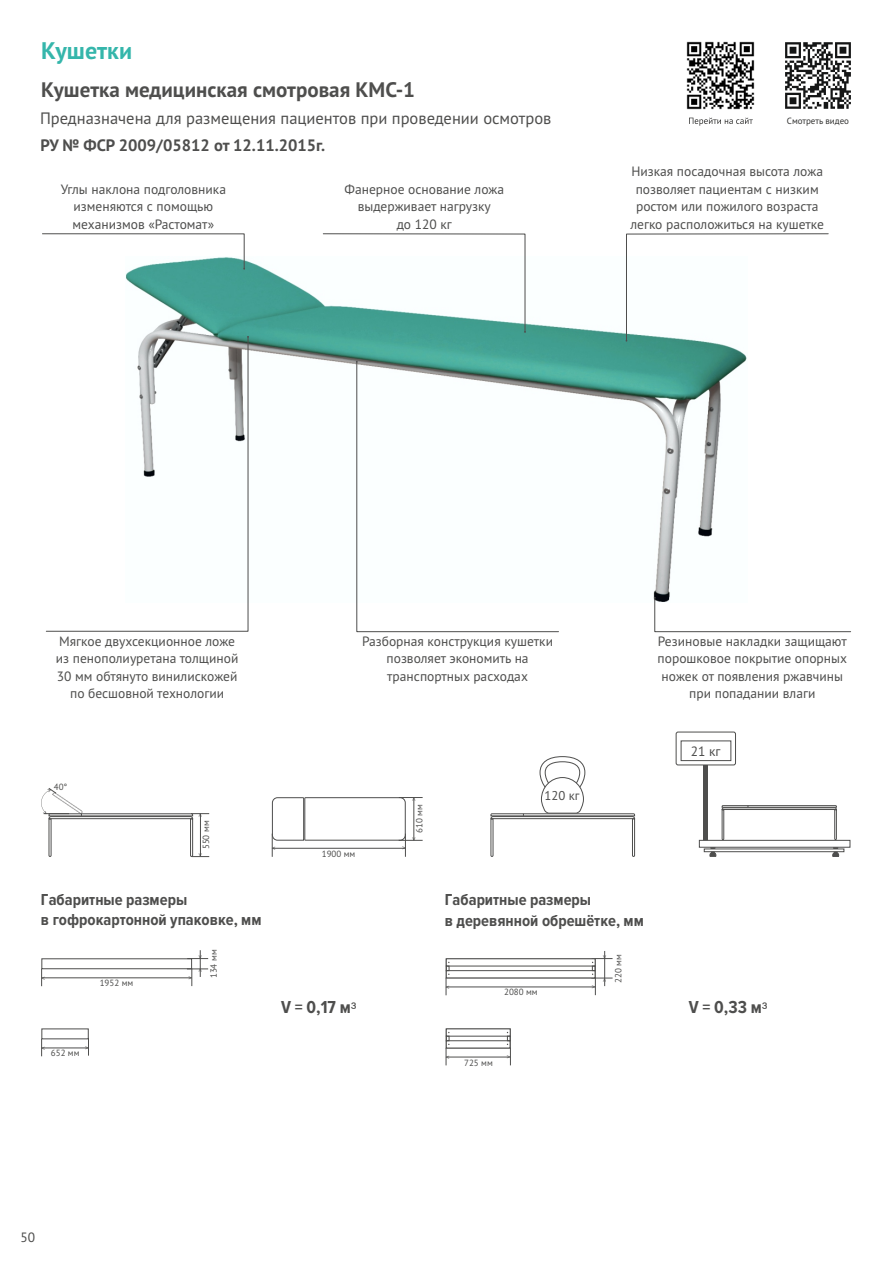
<style>
.page{position:relative;width:893px;height:1263px;background:#fff}
.page>*{position:absolute;margin:0;border:0;box-sizing:border-box;transform-origin:0 0}
.t1{font:700 24px "PT Sans";color:#35b6ab}
.t2{font:700 21px "PT Sans";color:#4e4e4d}
.t3{font:700 18px "Proxima Nova Cond";color:#4e4e4d}
.t4{font:700 16.5px/20.1px "Proxima Nova Cond";color:#4e4e4d}
.t5{font:16.5px "PT Sans";color:#4e4e4d}
.t6{font:700 16.5px "PT Sans";color:#4e4e4d}
.t7{font:13.5px/17.4px "PT Sans";color:#4e4e4d;text-align:center}
.t8{font:12.75px "PT Sans";color:#4e4e4d}
.t9{font:9px "PT Sans";color:#4e4e4d}
.t10{font:9px "PT Sans";color:#313130}
.t11{font:6.15px "Arial";color:#4e4e4d}
.s1{font-family:"Arial";font-weight:400}
</style>
<div class="page">
<img style="left:125px;top:260px;width:622px;height:342px">
<svg style="left:689px;top:118px;width:64px;height:8px"></svg>
<svg style="left:46px;top:336px;width:202px;height:296px"></svg>
<svg style="left:356px;top:361px;width:203px;height:271px"></svg>
<svg style="left:42px;top:233px;width:203px;height:37px"></svg>
<svg style="left:323px;top:233px;width:203px;height:100px"></svg>
<svg style="left:654px;top:597px;width:197px;height:35px"></svg>
<img style="left:686px;top:41px;width:69px;height:69px">
<img style="left:785px;top:42px;width:66px;height:67px">
<svg style="left:626px;top:233px;width:203px;height:109px"></svg>
<svg style="left:704px;top:848px;width:140px;height:4px"></svg>
<hr style="left:704px;top:765px;width:4px;height:80px;background:#4e4e4d">
<div style="left:699px;top:840px;width:151px;height:8px;background:#fff;border:1px solid #4e4e4d"></div>
<svg style="left:272px;top:797px;width:151px;height:60px"></svg>
<hr style="left:272px;top:848px;width:133px;height:1px;background:#4e4e4d">
<svg style="left:709px;top:805px;width:130px;height:52px"></svg>
<svg style="left:490px;top:756px;width:145px;height:101px"></svg>
<svg style="left:676px;top:732px;width:60px;height:33px"></svg>
<div style="left:681px;top:741px;width:50px;height:20px;background:#fff;border:1px solid #4e4e4d"></div>
<div style="left:41px;top:958px;width:151px;height:11px;border:1px solid #4e4e4d"></div>
<svg style="left:187px;top:950px;width:21px;height:36px"></svg>
<svg style="left:41px;top:969px;width:1px;height:17px"></svg>
<hr style="left:42px;top:977px;width:150px;height:1px;background:#4e4e4d">
<svg style="left:88px;top:1038px;width:1px;height:18px"></svg>
<svg style="left:41px;top:1039px;width:1px;height:17px"></svg>
<hr style="left:42px;top:1048px;width:46px;height:1px;background:#4e4e4d">
<hr style="left:604px;top:951px;width:1px;height:35px;background:#4e4e4d">
<svg style="left:445px;top:958px;width:168px;height:37px"></svg>
<svg style="left:445px;top:1028px;width:66px;height:37px"></svg>
<svg style="left:41px;top:788px;width:168px;height:69px"></svg>
<h1 class="t1" style="left:41px;top:40px;width:92px">Кушетки</h1>
<h2 class="t2" style="left:41px;top:81px;width:375px">Кушетка медицинская смотровая КМС-1</h2>
<p class="t5" style="left:40px;top:112px;width:513px">Предназначена для размещения пациентов при проведении осмотров</p>
<p class="t10" style="left:787px;top:117px;width:64px">Смотреть видео</p>
<p class="t6" style="left:40px;top:138px;width:286px">РУ № ФСР 2009/05812 от 12.11.2015г.</p>
<p class="t7" style="left:61px;top:182px;width:167px">Углы наклона подголовника изменяются с помощью механизмов «Растомат»</p>
<p class="t7" style="left:344px;top:182px;width:161px">Фанерное основание ложа выдерживает нагрузку<br>до 120 кг</p>
<p class="t7" style="left:630px;top:164px;width:195px">Низкая посадочная высота ложа позволяет пациентам с низким ростом или пожилого возраста легко расположиться на кушетке</p>
<p class="t7" style="left:56px;top:633px;width:184px">Мягкое двухсекционное ложе из пенополиуретана толщиной<br>30 мм обтянуто винилискожей по бесшовной технологии</p>
<p class="t9" style="left:54px;top:783px;width:15px">40°</p>
<p class="t11" style="left:198px;top:817px;width:5px;rotate:-90deg">&gt;</p>
<p class="t11" style="left:203px;top:853px;width:5px;rotate:90deg">&gt;</p>
<p class="t9" style="left:202px;top:849px;width:30px;rotate:-90deg">550 мм</p>
<p class="t11" style="left:276px;top:850px;width:5px;rotate:-180deg">&gt;</p>
<p class="t7" style="left:362px;top:633px;width:192px">Разборная конструкция кушетки позволяет экономить на транспортных расходах</p>
<p class="t9" style="left:322px;top:850px;width:35px">1900 мм</p>
<p class="t11" style="left:412px;top:801px;width:5px;rotate:-90deg">&gt;</p>
<p class="t11" style="left:416px;top:837px;width:5px;rotate:90deg">&gt;</p>
<p class="t9" style="left:416px;top:833px;width:30px;rotate:-90deg">610 мм</p>
<p class="t11" style="left:402px;top:846px;width:5px">&gt;</p>
<p class="t8" style="left:544px;top:790px;width:37px">120 кг</p>
<p class="t7" style="left:658px;top:633px;width:191px">Резиновые накладки защищают порошковое покрытие опорных ножек от появления ржавчины при попадании влаги</p>
<p class="t7" style="left:691px;top:743px;width:31px">21 кг</p>
<p class="t4" style="left:41px;top:890px;width:222px">Габаритные размеры<br>в гофрокартонной упаковке, мм</p>
<p class="t4" style="left:445px;top:891px;width:201px">Габаритные размеры<br>в деревянной обрешётке, мм</p>
<p class="t11" style="left:203px;top:955px;width:5px;rotate:90deg">&gt;</p>
<p class="t11" style="left:198px;top:972px;width:5px;rotate:-90deg">&gt;</p>
<p class="t11" style="left:45px;top:980px;width:5px;rotate:-180deg">&gt;</p>
<p class="t11" style="left:188px;top:975px;width:5px">&gt;</p>
<p class="t9" style="left:100px;top:979px;width:35px">1952 мм</p>
<p class="t9" style="left:210px;top:978px;width:30px;rotate:-90deg">134 мм</p>
<p class="t11" style="left:85px;top:1046px;width:5px">&gt;</p>
<p class="t11" style="left:45px;top:1050px;width:5px;rotate:-180deg">&gt;</p>
<p class="t9" style="left:51px;top:1049px;width:30px">652 мм</p>
<h3 class="t3" style="left:281px;top:999px;width:77px">V = 0,17 м<span class="s1">ᵌ</span></h3>
<p class="t7" style="left:20px;top:1229px;width:16px">50</p>
<p class="t11" style="left:449px;top:989px;width:5px;rotate:-180deg">&gt;</p>
<p class="t9" style="left:504px;top:988px;width:35px">2080 мм</p>
<p class="t11" style="left:449px;top:1059px;width:5px;rotate:-180deg">&gt;</p>
<p class="t9" style="left:464px;top:1058px;width:30px">725 мм</p>
<p class="t11" style="left:507px;top:1055px;width:5px">&gt;</p>
<p class="t11" style="left:607px;top:955px;width:5px;rotate:90deg">&gt;</p>
<p class="t9" style="left:614px;top:983px;width:30px;rotate:-90deg">220 мм</p>
<p class="t11" style="left:602px;top:981px;width:5px;rotate:-90deg">&gt;</p>
<p class="t11" style="left:592px;top:985px;width:5px">&gt;</p>
<h3 class="t3" style="left:689px;top:999px;width:80px">V = 0,33 м<span class="s1">ᵌ</span></h3>
</div>
